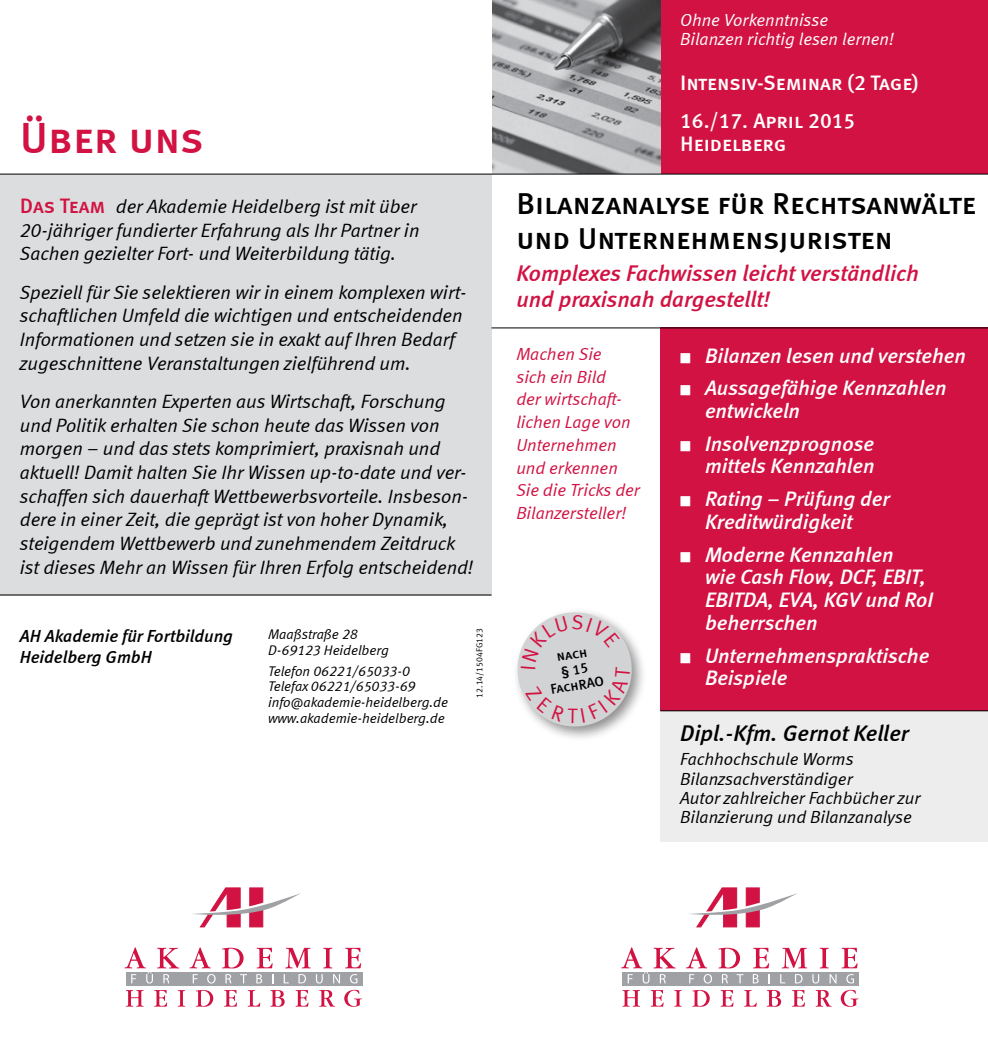
<style>
.page{position:relative;width:988px;height:1042px;background:#fff}
.page>*{position:absolute;margin:0;border:0;box-sizing:border-box;transform-origin:0 0}
.t1{font:43.75px "Meta Medium LF Caps";color:#d11242}
.t2{font:30.28px/35px "Meta Medium LF Caps";color:#000}
.t3{font:italic 22.75px/26.2px "Meta Medium LF";color:#d11242}
.t4{font:italic 22.75px "Meta Medium LF";color:#000}
.t5{font:italic 21px/22.8px "Meta Medium LF";color:#fff}
.t6{font:21px/37.6px "Meta Medium LF Caps";color:#fff}
.t7{font:italic 19.25px/23.6px "Meta Normal LF";color:#000}
.t8{font:italic 17.5px/22.8px "Meta Normal LF";color:#d11242}
.t9{font:italic 17.5px/19.2px "Meta Normal LF";color:#000}
.t10{font:italic 17.5px/19.2px "Meta Normal LF";color:#fff}
.t11{font:italic 17.5px/21px "Meta Medium LF";color:#000}
.t12{font:italic 14px/15.8px "Meta Normal LF";color:#000}
.t13{font:14px/15.8px "Meta Medium LF Caps";color:#000}
.t14{font:8.75px "Meta Normal LF";color:#000}
.s1{font-family:"Meta Medium LF Caps";font-style:normal;font-size:21px;color:#d11242}
</style>
<div class="page">
<div style="left:660px;top:0;width:327px;height:174px;background:#d11242"></div>
<svg style="left:192px;top:888px;width:109px;height:39px"></svg>
<svg style="left:126px;top:990px;width:17px;height:16px"></svg>
<svg style="left:154px;top:990px;width:13px;height:16px"></svg>
<svg style="left:178px;top:990px;width:7px;height:16px"></svg>
<svg style="left:196px;top:990px;width:17px;height:16px"></svg>
<svg style="left:224px;top:990px;width:13px;height:16px"></svg>
<svg style="left:248px;top:990px;width:12px;height:16px"></svg>
<svg style="left:270px;top:990px;width:14px;height:16px"></svg>
<svg style="left:295px;top:990px;width:13px;height:16px"></svg>
<svg style="left:319px;top:990px;width:16px;height:16px"></svg>
<svg style="left:344px;top:990px;width:18px;height:17px"></svg>
<svg style="left:189px;top:947px;width:22px;height:21px"></svg>
<svg style="left:222px;top:948px;width:21px;height:20px"></svg>
<svg style="left:256px;top:948px;width:16px;height:20px"></svg>
<svg style="left:285px;top:948px;width:25px;height:20px"></svg>
<svg style="left:323px;top:948px;width:9px;height:20px"></svg>
<svg style="left:345px;top:948px;width:16px;height:20px"></svg>
<div style="left:126px;top:972px;width:236px;height:13px;background:#9fa1a4"></div>
<svg style="left:124px;top:947px;width:55px;height:36px"></svg>
<svg style="left:193px;top:974px;width:5px;height:9px"></svg>
<svg style="left:207px;top:974px;width:8px;height:9px"></svg>
<svg style="left:225px;top:974px;width:6px;height:9px"></svg>
<svg style="left:240px;top:974px;width:7px;height:9px"></svg>
<svg style="left:256px;top:974px;width:6px;height:9px"></svg>
<svg style="left:283px;top:974px;width:6px;height:9px"></svg>
<svg style="left:298px;top:974px;width:8px;height:9px"></svg>
<svg style="left:316px;top:974px;width:6px;height:9px"></svg>
<svg style="left:333px;top:974px;width:7px;height:9px"></svg>
<svg style="left:350px;top:974px;width:7px;height:9px"></svg>
<svg style="left:689px;top:888px;width:108px;height:39px"></svg>
<svg style="left:622px;top:990px;width:18px;height:16px"></svg>
<svg style="left:650px;top:990px;width:13px;height:16px"></svg>
<svg style="left:674px;top:990px;width:7px;height:16px"></svg>
<svg style="left:692px;top:990px;width:17px;height:16px"></svg>
<svg style="left:720px;top:990px;width:13px;height:16px"></svg>
<svg style="left:744px;top:990px;width:12px;height:16px"></svg>
<svg style="left:766px;top:990px;width:15px;height:16px"></svg>
<svg style="left:792px;top:990px;width:12px;height:16px"></svg>
<svg style="left:815px;top:990px;width:16px;height:16px"></svg>
<svg style="left:840px;top:990px;width:18px;height:17px"></svg>
<svg style="left:686px;top:947px;width:21px;height:21px"></svg>
<svg style="left:718px;top:948px;width:21px;height:20px"></svg>
<svg style="left:753px;top:948px;width:15px;height:20px"></svg>
<svg style="left:781px;top:948px;width:26px;height:20px"></svg>
<svg style="left:819px;top:948px;width:9px;height:20px"></svg>
<svg style="left:841px;top:948px;width:16px;height:20px"></svg>
<div style="left:622px;top:972px;width:236px;height:13px;background:#9fa1a4"></div>
<svg style="left:621px;top:947px;width:54px;height:36px"></svg>
<svg style="left:689px;top:974px;width:5px;height:9px"></svg>
<svg style="left:703px;top:974px;width:8px;height:9px"></svg>
<svg style="left:722px;top:974px;width:5px;height:9px"></svg>
<svg style="left:736px;top:974px;width:7px;height:9px"></svg>
<svg style="left:752px;top:974px;width:6px;height:9px"></svg>
<svg style="left:780px;top:974px;width:5px;height:9px"></svg>
<svg style="left:795px;top:974px;width:7px;height:9px"></svg>
<svg style="left:812px;top:974px;width:7px;height:9px"></svg>
<svg style="left:829px;top:974px;width:7px;height:9px"></svg>
<svg style="left:846px;top:974px;width:7px;height:9px"></svg>
<div style="left:660px;top:327px;width:327px;height:383px;background:#d11242"></div>
<img style="left:492px;top:0;width:168px;height:174px">
<div style="left:660px;top:711px;width:327px;height:130px;background:#ededee"></div>
<div style="left:0;top:174px;width:491px;height:421px;background:#dcddde"></div>
<hr style="left:0;top:594px;width:491px;height:1px;background:#000">
<div style="left:511px;top:606px;width:136px;height:136px;background:#000;opacity:.44"></div>
<hr style="left:0;top:174px;width:987px;height:1px;background:#000">
<hr style="left:660px;top:710px;width:327px;height:1px;background:#000">
<hr style="left:491px;top:327px;width:496px;height:1px;background:#000">
<svg style="left:513px;top:608px;width:123px;height:123px"></svg>
<h1 class="t1" style="left:20px;top:113px;width:185px">Über uns</h1>
<p class="t7" style="left:20px;top:194px;width:401px"><span class="s1">Das Team</span> der Akademie Heidelberg ist mit über<br>20-jähriger fundierter Erfahrung als Ihr Partner in<br>Sachen gezielter Fort- und Weiterbildung tätig.</p>
<p class="t7" style="left:20px;top:280px;width:448px">Speziell für Sie selektieren wir in einem komplexen wirt&shy;schaftlichen Umfeld die wichtigen und entscheidenden Informationen und setzen sie in exakt auf Ihren Bedarf zugeschnittene Veranstaltungen zielführend um.</p>
<p class="t7" style="left:20px;top:389px;width:455px">Von anerkannten Experten aus Wirtschaft, Forschung und Politik erhalten Sie schon heute das Wissen von morgen – und das stets komprimiert, praxisnah und aktuell! Damit halten Sie Ihr Wissen up-to-date und ver&shy;schaffen sich dauerhaft Wettbewerbsvorteile. Insbeson&shy;dere in einer Zeit, die geprägt ist von hoher Dynamik, steigendem Wettbewerb und zunehmendem Zeitdruck ist dieses Mehr an Wissen für Ihren Erfolg entscheidend!</p>
<p class="t11" style="left:20px;top:625px;width:214px">AH Akademie für Fortbildung<br>Heidelberg GmbH</p>
<p class="t12" style="left:268px;top:626px;width:122px">Maaßstraße 28<br>D-69123 Heidelberg</p>
<p class="t12" style="left:268px;top:663px;width:181px">Telefon 06221/65033-0<br>Telefax 06221/65033-69 info@akademie-heidelberg.de www.akademie-heidelberg.de</p>
<p class="t14" style="left:474px;top:697px;width:71px;rotate:-90deg">12.14/1504FG123</p>
<p class="t10" style="left:680px;top:10px;width:215px">Ohne Vorkenntnisse<br>Bilanzen richtig lesen lernen!</p>
<p class="t6" style="left:680px;top:64px;width:240px">Intensiv-Seminar (2 Tage)<br>16./17. April 2015</p>
<p class="t6" style="left:680px;top:124px;width:108px">Heidelberg</p>
<h2 class="t2" style="left:516px;top:186px;width:461px">Bilanzanalyse für Rechtsanwälte und Unternehmensjuristen</h2>
<p class="t3" style="left:516px;top:259px;width:404px">Komplexes Fachwissen leicht verständlich und praxisnah dargestellt!</p>
<p class="t8" style="left:516px;top:342px;width:125px">Machen Sie<br>sich ein Bild<br>der wirtschaft&shy;lichen Lage von<br>Unternehmen und erkennen<br>Sie die Tricks der<br>Bilanzersteller!</p>
<p class="t13" style="left:555px;top:649px;width:32px;rotate:-10deg">nach § 15</p>
<p class="t13" style="left:549px;top:682px;width:56px;rotate:-10deg">FachRAO</p>
<p class="t5" style="left:680px;top:343px;width:287px">■ Bilanzen lesen und verstehen</p>
<p class="t5" style="left:704px;top:376px;width:243px;text-indent:-25px">■ Aussagefähige Kennzahlen entwickeln</p>
<p class="t5" style="left:680px;top:432px;width:196px;text-align:right">■ Insolvenzprognose mittels Kennzahlen</p>
<p class="t5" style="left:704px;top:487px;width:186px;text-indent:-25px">■ Rating – Prüfung der<br>Kreditwürdigkeit</p>
<p class="t5" style="left:704px;top:542px;width:230px;text-indent:-25px">■ Moderne Kennzahlen<br>wie Cash Flow, DCF, EBIT,<br>EBITDA, EVA, KGV und RoI beherrschen</p>
<p class="t5" style="left:704px;top:643px;width:226px;text-indent:-25px">■ Unternehmenspraktische<br>Beispiele</p>
<p class="t4" style="left:680px;top:720px;width:230px">Dipl.-Kfm. Gernot Keller</p>
<p class="t9" style="left:680px;top:749px;width:242px">Fachhochschule Worms<br>Bilanzsachverständiger<br>Autor zahlreicher Fachbücher zur<br>Bilanzierung und Bilanzanalyse</p>
</div>
